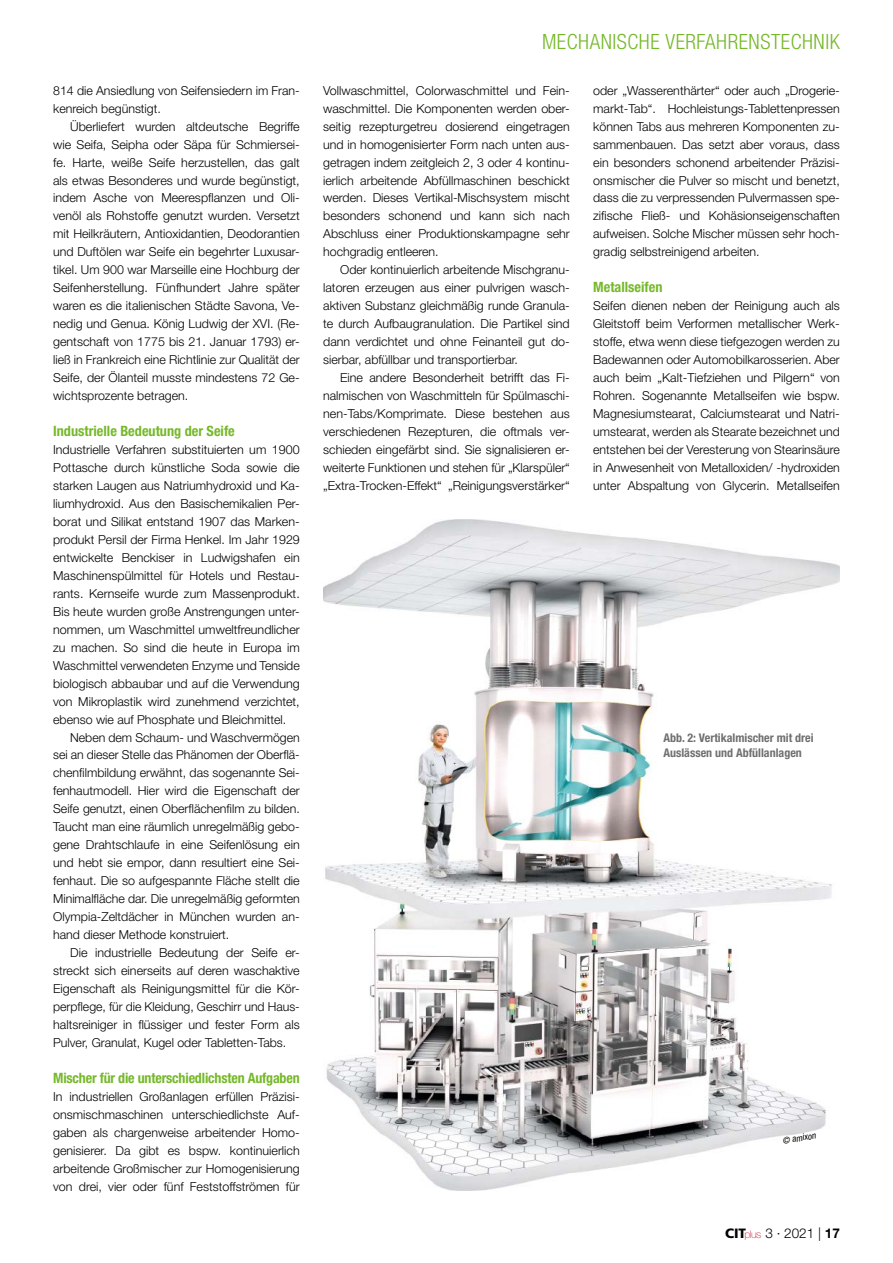
<style>
.page{position:relative;width:893px;height:1263px;background:#fff}
.page>*{position:absolute;margin:0;border:0;box-sizing:border-box;transform-origin:0 0}
.t1{font:300 condensed 21px "Helvetica Neue LT Std";color:#76b82a}
.t2{font:700 condensed 14.25px "Helvetica Neue LT Std";color:#76b82a}
.t3{font:300 13.5px "Helvetica Neue LT Std";color:#000}
.t4{font:300 12.3px/18px "Helvetica Neue LT Std";color:#000;text-align:justify}
.t5{font:700 condensed 12px/15px "Helvetica Neue LT Std";color:#706f6f}
.t6{font:italic condensed 9px "Helvetica Neue LT Std";color:#000}
.s1{font-family:"Frutiger LT Com";font-weight:900}
.s2{font-weight:100;font-size:10.65px;color:#ce1531}
.s3{font-weight:700}
</style>
<div class="page">
<img style="left:323px;top:520px;width:517px;height:671px">
<p class="t4" style="left:53px;top:81px;width:248px">814 die Ansiedlung von Seifensiedern im Fran&shy;kenreich begünstigt.</p>
<p class="t4" style="left:53px;top:117px;width:248px;text-indent:17px">Überliefert wurden altdeutsche Begriffe wie Seifa, Seipha oder Säpa für Schmiersei&shy;fe. Harte, weiße Seife herzustellen, das galt als etwas Besonderes und wurde begünstigt, indem Asche von Meerespflanzen und Oli&shy;venöl als Rohstoffe genutzt wurden. Versetzt mit Heilkräutern, Antioxidantien, Deodorantien und Duftölen war Seife ein begehrter Luxusar&shy;tikel. Um 900 war Marseille eine Hochburg der Seifenherstellung. Fünfhundert Jahre später waren es die italienischen Städte Savona, Ve&shy;nedig und Genua. König Ludwig der XVI. (Re&shy;gentschaft von 1775 bis 21. Januar 1793) er&shy;ließ in Frankreich eine Richtlinie zur Qualität der Seife, der Ölanteil musste mindestens 72 Ge&shy;wichtsprozente betragen.</p>
<p class="t2" style="left:53px;top:422px;width:183px">Industrielle Bedeutung der Seife</p>
<p class="t4" style="left:53px;top:440px;width:248px">Industrielle Verfahren substituierten um 1900<br>Pottasche durch künstliche Soda sowie die starken Laugen aus Natriumhydroxid und Ka&shy;liumhydroxid. Aus den Basischemikalien Per&shy;borat und Silikat entstand 1907 das Marken&shy;produkt Persil der Firma Henkel. Im Jahr 1929 entwickelte Benckiser in Ludwigshafen ein Maschinenspülmittel für Hotels und Restau&shy;rants. Kernseife wurde zum Massenprodukt.<br>Bis heute wurden große Anstrengungen unter&shy;nommen, um Waschmittel umweltfreundlicher zu machen. So sind die heute in Europa im Waschmittel verwendeten Enzyme und Tenside biologisch abbaubar und auf die Verwendung von Mikroplastik wird zunehmend verzichtet, ebenso wie auf Phosphate und Bleichmittel.</p>
<p class="t4" style="left:53px;top:728px;width:248px;text-indent:17px">Neben dem Schaum- und Waschvermögen sei an dieser Stelle das Phänomen der Oberflä&shy;chenfilmbildung erwähnt, das sogenannte Sei&shy;fenhautmodell. Hier wird die Eigenschaft der Seife genutzt, einen Oberflächenfilm zu bilden.<br>Taucht man eine räumlich unregelmäßig gebo&shy;gene Drahtschlaufe in eine Seifenlösung ein und hebt sie empor, dann resultiert eine Sei&shy;fenhaut. Die so aufgespannte Fläche stellt die Minimalfläche dar. Die unregelmäßig geformten Olympia-Zeltdächer in München wurden an&shy;hand dieser Methode konstruiert.</p>
<p class="t4" style="left:53px;top:943px;width:248px;text-indent:17px">Die industrielle Bedeutung der Seife er&shy;streckt sich einerseits auf deren waschaktive Eigenschaft als Reinigungsmittel für die Kör&shy;perpflege, für die Kleidung, Geschirr und Haus&shy;haltsreiniger in flüssiger und fester Form als Pulver, Granulat, Kugel oder Tabletten-Tabs.</p>
<p class="t2" style="left:53px;top:1069px;width:248px">Mischer für die unterschiedlichsten Aufgaben</p>
<p class="t4" style="left:53px;top:1087px;width:248px">In industriellen Großanlagen erfüllen Präzisi&shy;onsmischmaschinen unterschiedlichste Auf&shy;gaben als chargenweise arbeitender Homo&shy;genisierer. Da gibt es bspw. kontinuierlich arbeitende Großmischer zur Homogenisierung von drei, vier oder fünf Feststoffströmen für</p>
<h1 class="t1" style="left:542px;top:29px;width:27px">MECHANISCHE</h1>
<h1 class="t1" style="left:665px;top:29px;width:22px">VERFAHRENSTECHNIK</h1>
<p class="t4" style="left:323px;top:81px;width:248px">Vollwaschmittel, Colorwaschmittel und Fein&shy;waschmittel. Die Komponenten werden ober&shy;seitig rezepturgetreu dosierend eingetragen und in homogenisierter Form nach unten aus&shy;getragen indem zeitgleich 2, 3 oder 4 kontinu&shy;ierlich arbeitende Abfüllmaschinen beschickt werden. Dieses Vertikal-Mischsystem mischt besonders schonend und kann sich nach Abschluss einer Produktionskampagne sehr hochgradig entleeren.</p>
<p class="t4" style="left:323px;top:261px;width:248px;text-indent:17px">Oder kontinuierlich arbeitende Mischgranu&shy;latoren erzeugen aus einer pulvrigen wasch&shy;aktiven Substanz gleichmäßig runde Granula&shy;te durch Aufbaugranulation. Die Partikel sind dann verdichtet und ohne Feinanteil gut do&shy;sierbar, abfüllbar und transportierbar.</p>
<p class="t4" style="left:323px;top:368px;width:248px;text-indent:17px">Eine andere Besonderheit betrifft das Fi&shy;nalmischen von Waschmitteln für Spülmaschi&shy;nen-Tabs/Komprimate. Diese bestehen aus verschiedenen Rezepturen, die oftmals ver&shy;schieden eingefärbt sind. Sie signalisieren er&shy;weiterte Funktionen und stehen für „Klarspüler“ „Extra-Trocken-Effekt“ „Reinigungsverstärker“</p>
<p class="t4" style="left:593px;top:81px;width:248px">oder „Wasserenthärter“ oder auch „Drogerie&shy;markt-Tab“. Hochleistungs-Tablettenpressen können Tabs aus mehreren Komponenten zu&shy;sammenbauen. Das setzt aber voraus, dass ein besonders schonend arbeitender Präzisi&shy;onsmischer die Pulver so mischt und benetzt, dass die zu verpressenden Pulvermassen spe&shy;zifische Fließ- und Kohäsionseigenschaften aufweisen. Solche Mischer müssen sehr hoch&shy;gradig selbstreinigend arbeiten.</p>
<p class="t2" style="left:593px;top:279px;width:71px">Metallseifen</p>
<p class="t4" style="left:593px;top:297px;width:248px">Seifen dienen neben der Reinigung auch als Gleitstoff beim Verformen metallischer Werk&shy;stoffe, etwa wenn diese tiefgezogen werden zu Badewannen oder Automobilkarosserien. Aber auch beim „Kalt-Tiefziehen und Pilgern“ von Rohren. Sogenannte Metallseifen wie bspw.<br>Magnesiumstearat, Calciumstearat und Natri&shy;umstearat, werden als Stearate bezeichnet und entstehen bei der Veresterung von Stearinsäure in Anwesenheit von Metalloxiden/ -hydroxiden unter Abspaltung von Glycerin. Metallseifen</p>
<p class="t5" style="left:663px;top:729px;width:152px">Abb. 2: Vertikalmischer mit drei<br>Auslässen und Abfüllanlagen</p>
<p class="t6" style="left:782px;top:1136px;width:35px;rotate:-10deg">© amixon</p>
<p class="t3" style="left:725px;top:1224px;width:116px"><span class="s1">CIT</span><span class="s2">plus</span> 3 · 2021 | <span class="s3">17</span></p>
</div>
